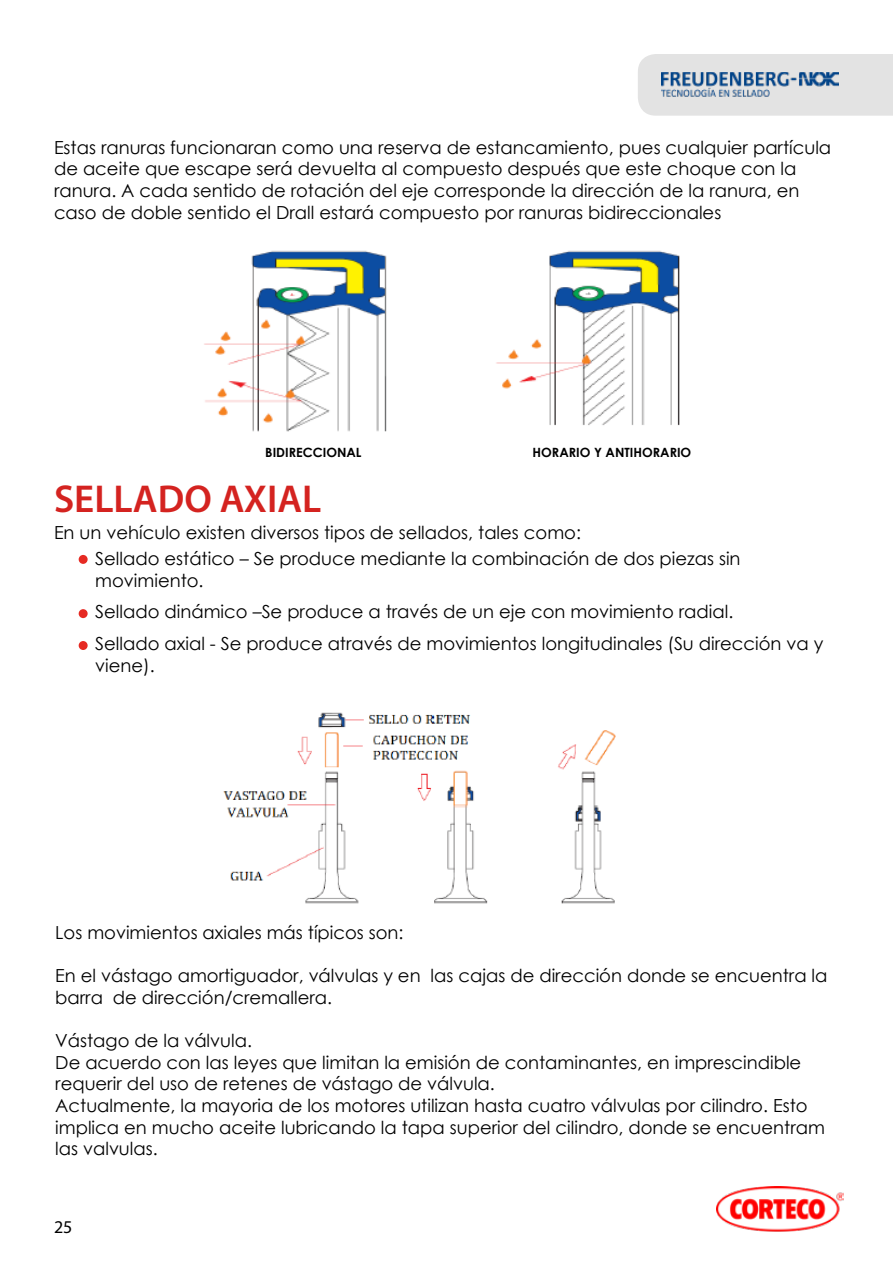
<style>
.page{position:relative;width:893px;height:1263px;background:#fff}
.page>*{position:absolute;margin:0;border:0;box-sizing:border-box;transform-origin:0 0}
.t1{font:600 39px "Myriad Pro";color:#d42320}
.t2{font:18px/21.6px "Century Gothic";color:#000}
.t3{font:18px "Myriad Pro";color:#000}
.t4{font:700 12.75px "Century Gothic";color:#000}
</style>
<div class="page">
<img style="left:716px;top:1186px;width:128px;height:45px">
<div style="left:638px;top:54px;width:255px;height:62px;background:#e3e3e3"></div>
<img style="left:661px;top:72px;width:178px;height:26px">
<img style="left:204px;top:250px;width:476px;height:182px">
<div style="left:79px;top:555px;width:9px;height:9px;background:#e62a23;border-radius:50%"></div>
<div style="left:79px;top:609px;width:9px;height:9px;background:#e62a23;border-radius:50%"></div>
<div style="left:79px;top:641px;width:9px;height:9px;background:#e62a23;border-radius:50%"></div>
<img style="left:223px;top:712px;width:393px;height:192px">
<p class="t2" style="left:54px;top:136px;width:779px">Estas ranuras funcionaran como una reserva de estancamiento, pues cualquier partícula de aceite que escape será devuelta al compuesto después que este choque con la ranura. A cada sentido de rotación del eje corresponde la dirección de la ranura, en caso de doble sentido el Drall estará compuesto por ranuras bidireccionales</p>
<p class="t4" style="left:265px;top:443px;width:98px">BIDIRECCIONAL</p>
<p class="t4" style="left:532px;top:443px;width:160px">HORARIO Y ANTIHORARIO</p>
<h1 class="t1" style="left:54px;top:474px;width:269px">SELLADO AXIAL</h1>
<p class="t2" style="left:54px;top:521px;width:528px">En un vehículo existen diversos tipos de sellados, tales como:</p>
<p class="t2" style="left:95px;top:548px;width:647px">Sellado estático – Se produce mediante la combinación de dos piezas sin movimiento.</p>
<p class="t2" style="left:95px;top:596px;width:730px;line-height:32px">Sellado dinámico –Se produce a través de un eje con movimiento radial.<br>Sellado axial - Se produce através de movimientos longitudinales (Su dirección va y</p>
<p class="t2" style="left:95px;top:654px;width:61px">viene).</p>
<p class="t2" style="left:55px;top:921px;width:350px">Los movimientos axiales más típicos son:</p>
<p class="t2" style="left:55px;top:965px;width:774px">En el vástago amortiguador, válvulas y en las cajas de dirección donde se encuentra la barra de dirección/cremallera.</p>
<p class="t2" style="left:55px;top:1029px;width:771px">Vástago de la válvula.<br>De acuerdo con las leyes que limitan la emisión de contaminantes, en imprescindible requerir del uso de retenes de vástago de válvula.<br>Actualmente, la mayoria de los motores utilizan hasta cuatro válvulas por cilindro. Esto implica en mucho aceite lubricando la tapa superior del cilindro, donde se encuentram las valvulas.</p>
<p class="t3" style="left:54px;top:1215px;width:20px">25</p>
</div>
